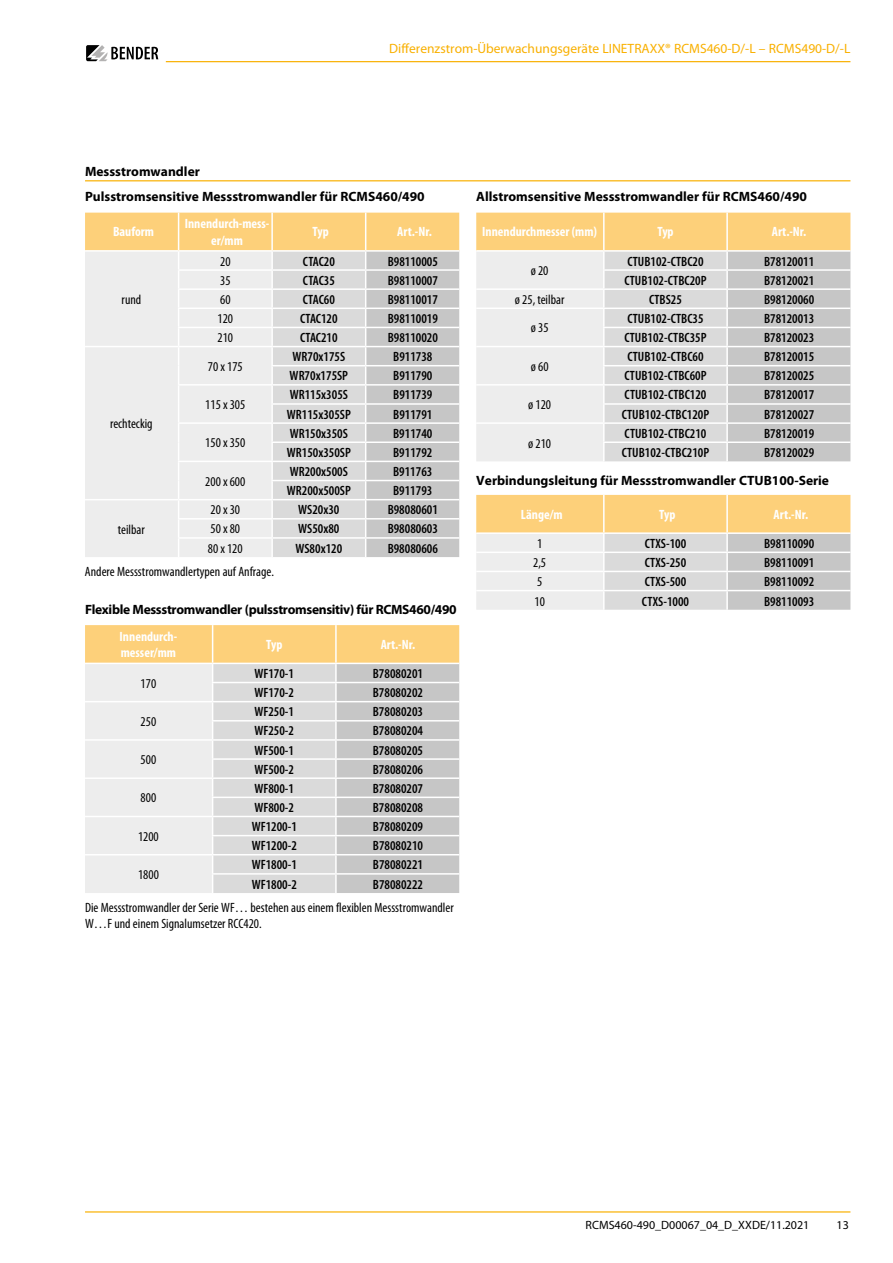
<style>
.page{position:relative;width:893px;height:1263px;background:#fff}
.page>*{position:absolute;margin:0;border:0;box-sizing:border-box;transform-origin:0 0}
.t1{font:600 condensed 13.5px "Myriad Pro";color:#000}
.t2{font:condensed 13.5px/16px "Myriad Pro";color:#000}
.t3{font:700 13.5px "Myriad Pro";color:#000}
.t4{font:700 condensed 13.5px/16.5px "Myriad Pro";color:#fff;text-align:center}
.t5{font:13.5px "Myriad Pro";color:#f9b000}
.t6{font:700 13.5px "Myriad Pro";letter-spacing:-.025em;color:#000}
.t7{font:12px "Myriad Pro";color:#000}
</style>
<div class="page">
<svg style="left:86px;top:45px;width:72px;height:16px"></svg>
<hr style="left:166px;top:61px;width:684px;height:1px;background:#f9b000">
<hr style="left:85px;top:1211px;width:765px;height:1px;background:#f9b000">
<hr style="left:85px;top:180px;width:765px;height:1px;background:#f9b000">
<svg style="left:85px;top:213px;width:374px;height:344px;background:#e4dfd6"></svg>
<hr style="left:178px;top:384px;width:94px;height:2px;background:#fff">
<svg style="left:85px;top:625px;width:374px;height:268px;background:#e1dbcf"></svg>
<svg style="left:476px;top:213px;width:374px;height:248px;background:#e1dace"></svg>
<svg style="left:476px;top:495px;width:374px;height:115px;background:#e7d8bd"></svg>
<hr style="left:476px;top:532px;width:128px;height:2px;background:#fff">
<p class="t3" style="left:85px;top:164px;width:116px">Messstromwandler</p>
<p class="t5" style="left:389px;top:41px;width:463px">Differenzstrom-Überwachungsgeräte LINETRAXX® RCMS460-D/-L – RCMS490-D/-L</p>
<p class="t3" style="left:85px;top:189px;width:341px">Pulsstromsensitive Messstromwandler für RCMS460/490</p>
<p class="t4" style="left:113px;top:224px;width:43px">Bauform</p>
<p class="t4" style="left:185px;top:216px;width:86px">Innendurch-mess&shy;er/mm</p>
<p class="t4" style="left:312px;top:224px;width:18px">Typ</p>
<p class="t4" style="left:397px;top:224px;width:36px">Art.-Nr.</p>
<p class="t2" style="left:122px;top:292px;width:21px">rund</p>
<p class="t2" style="left:110px;top:416px;width:44px">rechteckig</p>
<p class="t2" style="left:220px;top:253px;width:12px">20</p>
<p class="t1" style="left:303px;top:254px;width:33px">CTAC20</p>
<p class="t1" style="left:388px;top:254px;width:52px">B98110005</p>
<p class="t2" style="left:220px;top:272px;width:12px">35</p>
<p class="t1" style="left:303px;top:273px;width:33px">CTAC35</p>
<p class="t1" style="left:388px;top:273px;width:52px">B98110007</p>
<p class="t2" style="left:220px;top:292px;width:12px">60</p>
<p class="t1" style="left:303px;top:292px;width:33px">CTAC60</p>
<p class="t1" style="left:388px;top:292px;width:52px">B98110017</p>
<p class="t2" style="left:218px;top:311px;width:17px">120</p>
<p class="t1" style="left:300px;top:311px;width:39px">CTAC120</p>
<p class="t1" style="left:388px;top:311px;width:52px">B98110019</p>
<p class="t2" style="left:218px;top:330px;width:17px">210</p>
<p class="t1" style="left:300px;top:330px;width:39px">CTAC210</p>
<p class="t1" style="left:388px;top:330px;width:52px">B98110020</p>
<p class="t2" style="left:208px;top:358px;width:36px">70 x 175</p>
<p class="t2" style="left:205px;top:397px;width:42px">115 x 305</p>
<p class="t2" style="left:205px;top:435px;width:42px">150 x 350</p>
<p class="t2" style="left:205px;top:473px;width:42px">200 x 600</p>
<p class="t1" style="left:293px;top:349px;width:54px">WR70x175S</p>
<p class="t1" style="left:393px;top:349px;width:41px">B911738</p>
<p class="t1" style="left:290px;top:368px;width:60px">WR70x175SP</p>
<p class="t1" style="left:393px;top:368px;width:41px">B911790</p>
<p class="t1" style="left:290px;top:388px;width:60px">WR115x305S</p>
<p class="t1" style="left:393px;top:388px;width:41px">B911739</p>
<p class="t1" style="left:287px;top:407px;width:65px">WR115x305SP</p>
<p class="t1" style="left:393px;top:407px;width:41px">B911791</p>
<p class="t1" style="left:290px;top:426px;width:60px">WR150x350S</p>
<p class="t1" style="left:393px;top:426px;width:41px">B911740</p>
<p class="t1" style="left:287px;top:445px;width:65px">WR150x350SP</p>
<p class="t1" style="left:393px;top:445px;width:41px">B911792</p>
<p class="t1" style="left:290px;top:464px;width:60px">WR200x500S</p>
<p class="t1" style="left:393px;top:464px;width:41px">B911763</p>
<p class="t1" style="left:287px;top:483px;width:65px">WR200x500SP</p>
<p class="t1" style="left:393px;top:483px;width:41px">B911793</p>
<p class="t2" style="left:210px;top:502px;width:31px">20 x 30</p>
<p class="t1" style="left:298px;top:502px;width:43px">WS20x30</p>
<p class="t1" style="left:388px;top:502px;width:52px">B98080601</p>
<p class="t2" style="left:210px;top:521px;width:31px">50 x 80</p>
<p class="t1" style="left:298px;top:521px;width:43px">WS50x80</p>
<p class="t1" style="left:388px;top:521px;width:52px">B98080603</p>
<p class="t2" style="left:208px;top:541px;width:36px">80 x 120</p>
<p class="t1" style="left:295px;top:541px;width:48px">WS80x120</p>
<p class="t1" style="left:388px;top:541px;width:52px">B98080606</p>
<p class="t2" style="left:85px;top:563px;width:190px">Andere Messstromwandlertypen auf Anfrage.</p>
<p class="t2" style="left:118px;top:521px;width:28px">teilbar</p>
<p class="t6" style="left:85px;top:602px;width:373px">Flexible Messstromwandler (pulsstromsensitiv) für RCMS460/490</p>
<p class="t4" style="left:120px;top:628px;width:59px;text-align:left">Innendurch&shy;messer/mm</p>
<p class="t4" style="left:266px;top:636px;width:18px">Typ</p>
<p class="t4" style="left:381px;top:636px;width:36px">Art.-Nr.</p>
<p class="t2" style="left:141px;top:675px;width:17px">170</p>
<p class="t1" style="left:254px;top:666px;width:41px">WF170-1</p>
<p class="t1" style="left:373px;top:666px;width:52px">B78080201</p>
<p class="t1" style="left:254px;top:685px;width:41px">WF170-2</p>
<p class="t1" style="left:373px;top:685px;width:52px">B78080202</p>
<p class="t2" style="left:141px;top:714px;width:17px">250</p>
<p class="t2" style="left:141px;top:752px;width:17px">500</p>
<p class="t2" style="left:141px;top:790px;width:17px">800</p>
<p class="t2" style="left:138px;top:828px;width:22px">1200</p>
<p class="t1" style="left:254px;top:704px;width:41px">WF250-1</p>
<p class="t1" style="left:373px;top:704px;width:52px">B78080203</p>
<p class="t1" style="left:254px;top:723px;width:41px">WF250-2</p>
<p class="t1" style="left:373px;top:723px;width:52px">B78080204</p>
<p class="t1" style="left:254px;top:743px;width:41px">WF500-1</p>
<p class="t1" style="left:373px;top:743px;width:52px">B78080205</p>
<p class="t1" style="left:254px;top:762px;width:41px">WF500-2</p>
<p class="t1" style="left:373px;top:762px;width:52px">B78080206</p>
<p class="t1" style="left:254px;top:781px;width:41px">WF800-1</p>
<p class="t1" style="left:373px;top:781px;width:52px">B78080207</p>
<p class="t1" style="left:254px;top:800px;width:41px">WF800-2</p>
<p class="t1" style="left:373px;top:800px;width:52px">B78080208</p>
<p class="t1" style="left:252px;top:819px;width:47px">WF1200-1</p>
<p class="t1" style="left:373px;top:819px;width:52px">B78080209</p>
<p class="t1" style="left:252px;top:838px;width:47px">WF1200-2</p>
<p class="t1" style="left:373px;top:838px;width:52px">B78080210</p>
<p class="t1" style="left:252px;top:857px;width:47px">WF1800-1</p>
<p class="t1" style="left:373px;top:857px;width:52px">B78080221</p>
<p class="t1" style="left:252px;top:877px;width:47px">WF1800-2</p>
<p class="t1" style="left:373px;top:877px;width:52px">B78080222</p>
<p class="t2" style="left:85px;top:899px;width:370px">Die Messstromwandler der Serie WF… bestehen aus einem flexiblen Messstromwandler<br>W…F und einem Signalumsetzer RCC420.</p>
<p class="t2" style="left:138px;top:867px;width:22px">1800</p>
<p class="t3" style="left:476px;top:189px;width:332px">Allstromsensitive Messstromwandler für RCMS460/490</p>
<p class="t4" style="left:482px;top:224px;width:116px">Innendurchmesser (mm)</p>
<p class="t4" style="left:657px;top:224px;width:18px">Typ</p>
<p class="t4" style="left:772px;top:224px;width:36px">Art.-Nr.</p>
<p class="t2" style="left:531px;top:263px;width:19px">ø 20</p>
<p class="t1" style="left:627px;top:254px;width:78px">CTUB102-CTBC20</p>
<p class="t1" style="left:764px;top:254px;width:52px">B78120011</p>
<p class="t1" style="left:624px;top:273px;width:84px">CTUB102-CTBC20P</p>
<p class="t1" style="left:764px;top:273px;width:52px">B78120021</p>
<p class="t2" style="left:515px;top:292px;width:51px">ø 25, teilbar</p>
<p class="t1" style="left:649px;top:292px;width:34px">CTBS25</p>
<p class="t1" style="left:764px;top:292px;width:52px">B98120060</p>
<p class="t2" style="left:531px;top:320px;width:19px">ø 35</p>
<p class="t1" style="left:627px;top:311px;width:78px">CTUB102-CTBC35</p>
<p class="t1" style="left:764px;top:311px;width:52px">B78120013</p>
<p class="t1" style="left:624px;top:330px;width:84px">CTUB102-CTBC35P</p>
<p class="t1" style="left:764px;top:330px;width:52px">B78120023</p>
<p class="t2" style="left:531px;top:358px;width:19px">ø 60</p>
<p class="t2" style="left:528px;top:397px;width:24px">ø 120</p>
<p class="t1" style="left:627px;top:349px;width:78px">CTUB102-CTBC60</p>
<p class="t1" style="left:764px;top:349px;width:52px">B78120015</p>
<p class="t1" style="left:624px;top:368px;width:84px">CTUB102-CTBC60P</p>
<p class="t1" style="left:764px;top:368px;width:52px">B78120025</p>
<p class="t1" style="left:625px;top:388px;width:83px">CTUB102-CTBC120</p>
<p class="t1" style="left:764px;top:388px;width:52px">B78120017</p>
<p class="t1" style="left:622px;top:407px;width:89px">CTUB102-CTBC120P</p>
<p class="t1" style="left:764px;top:407px;width:52px">B78120027</p>
<p class="t1" style="left:625px;top:426px;width:83px">CTUB102-CTBC210</p>
<p class="t1" style="left:764px;top:426px;width:52px">B78120019</p>
<p class="t1" style="left:622px;top:445px;width:89px">CTUB102-CTBC210P</p>
<p class="t1" style="left:764px;top:445px;width:52px">B78120029</p>
<p class="t3" style="left:476px;top:472px;width:354px">Verbindungsleitung für Messstromwandler CTUB100-Serie</p>
<p class="t4" style="left:521px;top:506px;width:43px">Länge/m</p>
<p class="t4" style="left:659px;top:506px;width:18px">Typ</p>
<p class="t4" style="left:774px;top:506px;width:36px">Art.-Nr.</p>
<p class="t2" style="left:537px;top:536px;width:7px">1</p>
<p class="t1" style="left:645px;top:536px;width:43px">CTXS-100</p>
<p class="t1" style="left:764px;top:536px;width:52px">B98110090</p>
<p class="t2" style="left:533px;top:555px;width:15px">2,5</p>
<p class="t1" style="left:645px;top:555px;width:43px">CTXS-250</p>
<p class="t1" style="left:764px;top:555px;width:52px">B98110091</p>
<p class="t2" style="left:537px;top:574px;width:7px">5</p>
<p class="t1" style="left:645px;top:574px;width:43px">CTXS-500</p>
<p class="t1" style="left:764px;top:574px;width:52px">B98110092</p>
<p class="t2" style="left:534px;top:593px;width:12px">10</p>
<p class="t1" style="left:642px;top:594px;width:49px">CTXS-1000</p>
<p class="t1" style="left:764px;top:594px;width:52px">B98110093</p>
<p class="t2" style="left:528px;top:435px;width:24px">ø 210</p>
<p class="t7" style="left:586px;top:1218px;width:225px">RCMS460-490_D00067_04_D_XXDE/11.2021</p>
<p class="t7" style="left:837px;top:1218px;width:14px">13</p>
</div>
